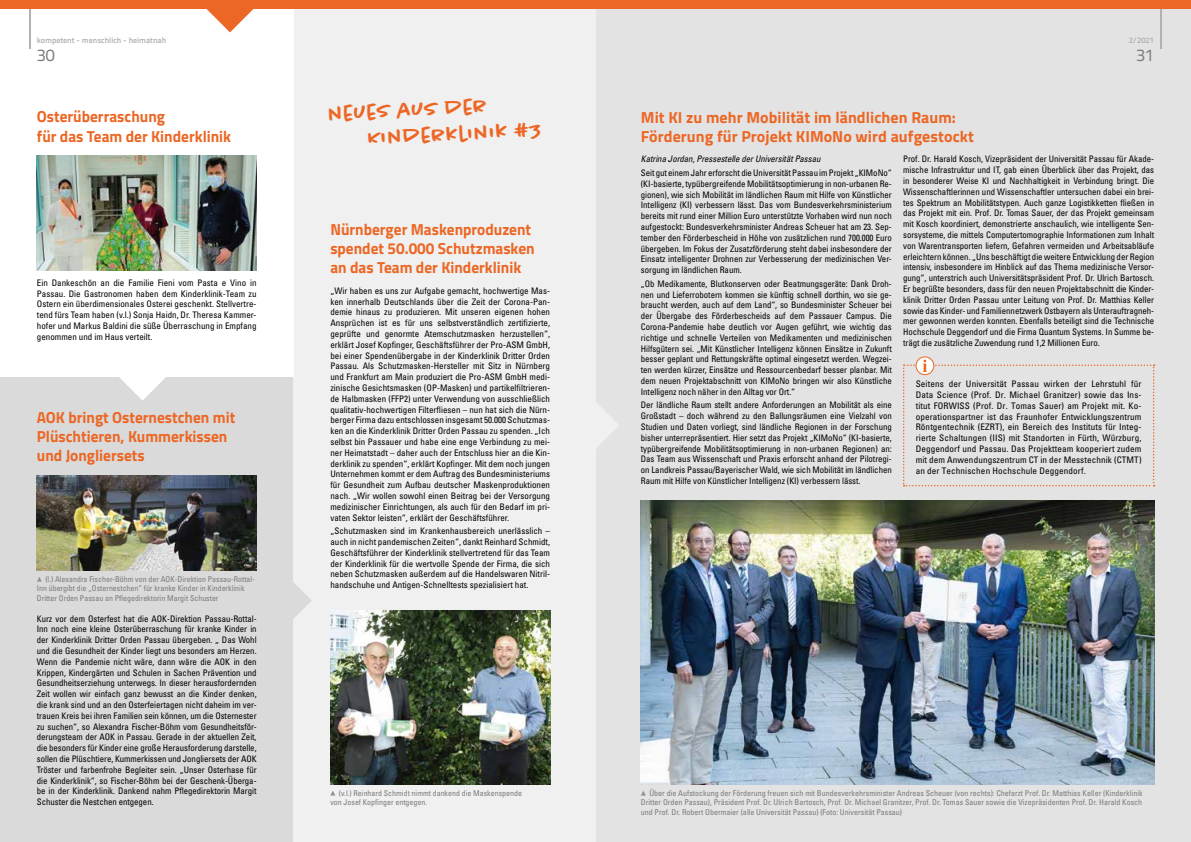
<style>
.page{position:relative;width:1191px;height:842px;background:#fff}
.page>*{position:absolute;margin:0;border:0;box-sizing:border-box;transform-origin:0 0}
.t1{font:500 22px/26.4px "Chantal";color:#ec6725}
.t2{font:17px "Titillium Text 22 L";color:#7c7b7b}
.t3{font:700 16px/19.2px "Titillium";color:#ec6725;scale:.96 1}
.t4{font:700 16px/19px "Titillium";color:#ec6725}
.t5{font:condensed 9px/10.8px "Univers LT Std";letter-spacing:-.005em;color:#000;text-align:justify}
.t6{font:italic condensed 9px "Univers LT Std";letter-spacing:-.005em;color:#000}
.t7{font:condensed 8px/9.6px "Univers LT Std";color:#7c7b7b}
.t8{font:700 8px "Titillium Text 22 L";color:#b3b2b2}
</style>
<div class="page">
<div style="left:595px;top:1px;width:596px;height:841px;background:#e3e3e3"></div>
<div style="left:0;top:377px;width:293px;height:465px;background:#dadada"></div>
<div style="left:293px;top:0;width:302px;height:842px;background:#f0f0f0"></div>
<svg style="left:119px;top:377px;width:47px;height:24px"></svg>
<svg style="left:293px;top:582px;width:19px;height:37px"></svg>
<svg style="left:595px;top:401px;width:24px;height:48px"></svg>
<svg style="left:206px;top:9px;width:48px;height:23px"></svg>
<svg style="left:641px;top:791px;width:5px;height:4px"></svg>
<img style="left:641px;top:500px;width:513px;height:284px">
<img style="left:37px;top:156px;width:220px;height:115px">
<svg style="left:330px;top:791px;width:5px;height:4px"></svg>
<img style="left:330px;top:610px;width:220px;height:174px">
<svg style="left:37px;top:577px;width:5px;height:5px"></svg>
<img style="left:37px;top:475px;width:220px;height:95px">
<svg style="left:916px;top:357px;width:17px;height:18px"></svg>
<div style="left:915px;top:356px;width:19px;height:19px;border:1px solid #ec6725;border-radius:50%"></div>
<svg style="left:903px;top:360px;width:251px;height:126px"></svg>
<hr style="left:1159px;top:0;width:2px;height:49px;background:#b3b2b2">
<hr style="left:30px;top:0;width:1px;height:49px;background:#b3b2b2">
<div style="left:587px;top:0;width:604px;height:9px;background:#ec6725"></div>
<div style="left:0;top:0;width:604px;height:9px;background:#ec6725"></div>
<p class="t8" style="left:37px;top:34px;width:131px">kompetent - menschlich - heimatnah</p>
<h2 class="t2" style="left:37px;top:43px;width:20px">30</h2>
<h3 class="t3" style="left:37px;top:106px;width:204px">Osterüberraschung<br>für das Team der Kinderklinik</h3>
<p class="t5" style="left:37px;top:277px;width:221px">Ein Dankeschön an die Familie Fieni vom Pasta e Vino in Passau. Die Gastronomen haben dem Kinderklinik-Team zu Ostern ein überdimensionales Osterei geschenkt. Stellvertre&shy;tend fürs Team haben (v.l.) Sonja Haidn, Dr. Theresa Kammer&shy;hofer und Markus Baldini die süße Überraschung in Empfang genommen und im Haus verteilt.</p>
<h3 class="t3" style="left:37px;top:406px;width:208px">AOK bringt Osternestchen mit<br>Plüschtieren, Kummerkissen und Jongliersets</h3>
<p class="t7" style="left:37px;top:574px;width:220px;text-indent:9px">(l.) Alexandra Fischer-Böhm von der AOK-Direktion Passau-Rottal-<br>Inn übergibt die „Osternestchen“ für kranke Kinder in Kinderklinik<br>Dritter Orden Passau an Pflegedirektorin Margit Schuster</p>
<p class="t5" style="left:37px;top:613px;width:221px">Kurz vor dem Osterfest hat die AOK-Direktion Passau-Rottal-Inn noch eine kleine Osterüberraschung für kranke Kinder in der Kinderklinik Dritter Orden Passau übergeben. „ Das Wohl und die Gesundheit der Kinder liegt uns besonders am Herzen.<br>Wenn die Pandemie nicht wäre, dann wäre die AOK in den Krippen, Kindergärten und Schulen in Sachen Prävention und Gesundheitserziehung unterwegs. In dieser herausfordernden Zeit wollen wir einfach ganz bewusst an die Kinder denken, die krank sind und an den Osterfeiertagen nicht daheim im ver&shy;trauen Kreis bei ihren Familien sein können, um die Osternester zu suchen“, so Alexandra Fischer-Böhm vom Gesundheitsför&shy;derungsteam der AOK in Passau. Gerade in der aktuellen Zeit, die besonders für Kinder eine große Herausforderung darstelle, sollen die Plüschtiere, Kummerkissen und Jongliersets der AOK Tröster und farbenfrohe Begleiter sein. „Unser Osterhase für die Kinderklinik“, so Fischer-Böhm bei der Geschenk-Überga&shy;be in der Kinderklinik. Dankend nahm Pflegedirektorin Margit Schuster die Nestchen entgegen.</p>
<h1 class="t1" style="left:366px;top:99px;width:176px;text-indent:-39px;rotate:-3deg">neues aus der<br>Kinderklinik #3</h1>
<h3 class="t3" style="left:330px;top:219px;width:214px">Nürnberger Maskenproduzent spendet 50.000 Schutzmasken an das Team der Kinderklinik</h3>
<p class="t5" style="left:330px;top:285px;width:221px">„Wir haben es uns zur Aufgabe gemacht, hochwertige Mas&shy;ken innerhalb Deutschlands über die Zeit der Corona-Pan&shy;demie hinaus zu produzieren. Mit unseren eigenen hohen Ansprüchen ist es für uns selbstverständlich zertifizierte, geprüfte und genormte Atemschutzmasken herzustellen“, erklärt Josef Kopfinger, Geschäftsführer der Pro-ASM GmbH, bei einer Spendenübergabe in der Kinderklinik Dritter Orden Passau. Als Schutzmasken-Hersteller mit Sitz in Nürnberg und Frankfurt am Main produziert die Pro-ASM GmbH medi&shy;zinische Gesichtsmasken (OP-Masken) und partikelfiltrieren&shy;de Halbmasken (FFP2) unter Verwendung von ausschließlich qualitativ-hochwertigen Filterfliesen – nun hat sich die Nürn&shy;berger Firma dazu entschlossen insgesamt 50.000 Schutzmas&shy;ken an die Kinderklinik Dritter Orden Passau zu spenden. „Ich selbst bin Passauer und habe eine enge Verbindung zu mei&shy;ner Heimatstadt – daher auch der Entschluss hier an die Kin&shy;derklinik zu spenden“, erklärt Kopfinger. Mit dem noch jungen Unternehmen kommt er dem Auftrag des Bundesministeriums für Gesundheit zum Aufbau deutscher Maskenproduktionen nach. „Wir wollen sowohl einen Beitrag bei der Versorgung medizinischer Einrichtungen, als auch für den Bedarf im pri&shy;vaten Sektor leisten“, erklärt der Geschäftsführer.</p>
<p class="t5" style="left:330px;top:525px;width:221px">„Schutzmasken sind im Krankenhausbereich unerlässlich – auch in nicht pandemischen Zeiten“, dankt Reinhard Schmidt, Geschäftsführer der Kinderklinik stellvertretend für das Team der Kinderklinik für die wertvolle Spende der Firma, die sich neben Schutzmasken außerdem auf die Handelswaren Nitril&shy;handschuhe und Antigen-Schnelltests spezialisiert hat.</p>
<p class="t7" style="left:330px;top:788px;width:193px;text-indent:9px">(v.l.) Reinhard Schmidt nimmt dankend die Maskenspende von Josef Kopfinger entgegen.</p>
<p class="t8" style="left:1128px;top:34px;width:27px">2/2021</p>
<h2 class="t2" style="left:1136px;top:43px;width:20px">31</h2>
<h3 class="t4" style="left:641px;top:107px;width:335px">Mit KI zu mehr Mobilität im ländlichen Raum:<br>Förderung für Projekt KIMoNo wird aufgestockt</h3>
<p class="t6" style="left:641px;top:153px;width:181px">Katrina Jordan, Pressestelle der Universität Passau</p>
<p class="t5" style="left:641px;top:167px;width:252px">Seit gut einem Jahr erforscht die Universität Passau im Projekt „KIMoNo“ (KI-basierte, typübergreifende Mobilitätsoptimierung in non-urbanen Re&shy;gionen), wie sich Mobilität im ländlichen Raum mit Hilfe von Künstlicher Intelligenz (KI) verbessern lässt. Das vom Bundesverkehrsministerium bereits mit rund einer Million Euro unterstützte Vorhaben wird nun noch aufgestockt: Bundesverkehrsminister Andreas Scheuer hat am 23. Sep&shy;tember den Förderbescheid in Höhe von zusätzlichen rund 700.000 Euro übergeben. Im Fokus der Zusatzförderung steht dabei insbesondere der Einsatz intelligenter Drohnen zur Verbesserung der medizinischen Ver&shy;sorgung im ländlichen Raum.</p>
<p class="t5" style="left:641px;top:278px;width:252px">„Ob Medikamente, Blutkonserven oder Beatmungsgeräte: Dank Droh&shy;nen und Lieferrobotern kommen sie künftig schnell dorthin, wo sie ge&shy;braucht werden, auch auf dem Land“, so Bundesminister Scheuer bei der Übergabe des Förderbescheids auf dem Passauer Campus. Die Corona-Pandemie habe deutlich vor Augen geführt, wie wichtig das richtige und schnelle Verteilen von Medikamenten und medizinischen Hilfsgütern sei. „Mit Künstlicher Intelligenz können Einsätze in Zukunft besser geplant und Rettungskräfte optimal eingesetzt werden. Wegzei&shy;ten werden kürzer, Einsätze und Ressourcenbedarf besser planbar. Mit dem neuen Projektabschnitt von KIMoNo bringen wir also Künstliche Intelligenz noch näher in den Alltag vor Ort.“</p>
<p class="t5" style="left:641px;top:400px;width:252px">Der ländliche Raum stellt andere Anforderungen an Mobilität als eine Großstadt – doch während zu den Ballungsräumen eine Vielzahl von Studien und Daten vorliegt, sind ländliche Regionen in der Forschung bisher unterrepräsentiert. Hier setzt das Projekt „KIMoNo“ (KI-basierte, typübergreifende Mobilitätsoptimierung in non-urbanen Regionen) an:<br>Das Team aus Wissenschaft und Praxis erforscht anhand der Pilotregi&shy;on Landkreis Passau/Bayerischer Wald, wie sich Mobilität im ländlichen Raum mit Hilfe von Künstlicher Intelligenz (KI) verbessern lässt.</p>
<p class="t5" style="left:903px;top:154px;width:252px">Prof. Dr. Harald Kosch, Vizepräsident der Universität Passau für Akade&shy;mische Infrastruktur und IT, gab einen Überblick über das Projekt, das in besonderer Weise KI und Nachhaltigkeit in Verbindung bringt. Die Wissenschaftlerinnen und Wissenschaftler untersuchen dabei ein brei&shy;tes Spektrum an Mobilitätstypen. Auch ganze Logistikketten fließen in das Projekt mit ein. Prof. Dr. Tomas Sauer, der das Projekt gemeinsam mit Kosch koordiniert, demonstrierte anschaulich, wie intelligente Sen&shy;sorsysteme, die mittels Computertomographie Informationen zum Inhalt von Warentransporten liefern, Gefahren vermeiden und Arbeitsabläufe erleichtern können. „Uns beschäftigt die weitere Entwicklung der Region intensiv, insbesondere im Hinblick auf das Thema medizinische Versor&shy;gung“, unterstrich auch Universitätspräsident Prof. Dr. Ulrich Bartosch.<br>Er begrüßte besonders, dass für den neuen Projektabschnitt die Kinder&shy;klinik Dritter Orden Passau unter Leitung von Prof. Dr. Matthias Keller sowie das Kinder- und Familiennetzwerk Ostbayern als Unterauftragneh&shy;mer gewonnen werden konnten. Ebenfalls beteiligt sind die Technische Hochschule Deggendorf und die Firma Quantum Systems. In Summe be&shy;trägt die zusätzliche Zuwendung rund 1,2 Millionen Euro.</p>
<p class="t5" style="left:915px;top:378px;width:227px">Seitens der Universität Passau wirken der Lehrstuhl für Data Science (Prof. Dr. Michael Granitzer) sowie das Ins&shy;titut FORWISS (Prof. Dr. Tomas Sauer) am Projekt mit. Ko&shy;operationspartner ist das Fraunhofer Entwicklungszentrum Röntgentechnik (EZRT), ein Bereich des Instituts für Integ&shy;rierte Schaltungen (IIS) mit Standorten in Fürth, Würzburg, Deggendorf und Passau. Das Projektteam kooperiert zudem mit dem Anwendungszentrum CT in der Messtechnik (CTMT) an der Technischen Hochschule Deggendorf.</p>
<p class="t7" style="left:641px;top:788px;width:503px;text-align:justify;text-indent:9px">Über die Aufstockung der Förderung freuen sich mit Bundesverkehrsminister Andreas Scheuer (von rechts): Chefarzt Prof. Dr. Matthias Keller (Kinderklinik Dritter Orden Passau), Präsident Prof. Dr. Ulrich Bartosch, Prof. Dr. Michael Granitzer, Prof. Dr. Tomas Sauer sowie die Vizepräsidenten Prof. Dr. Harald Kosch und Prof. Dr. Robert Obermaier (alle Universität Passau) (Foto: Universität Passau)</p>
</div>
